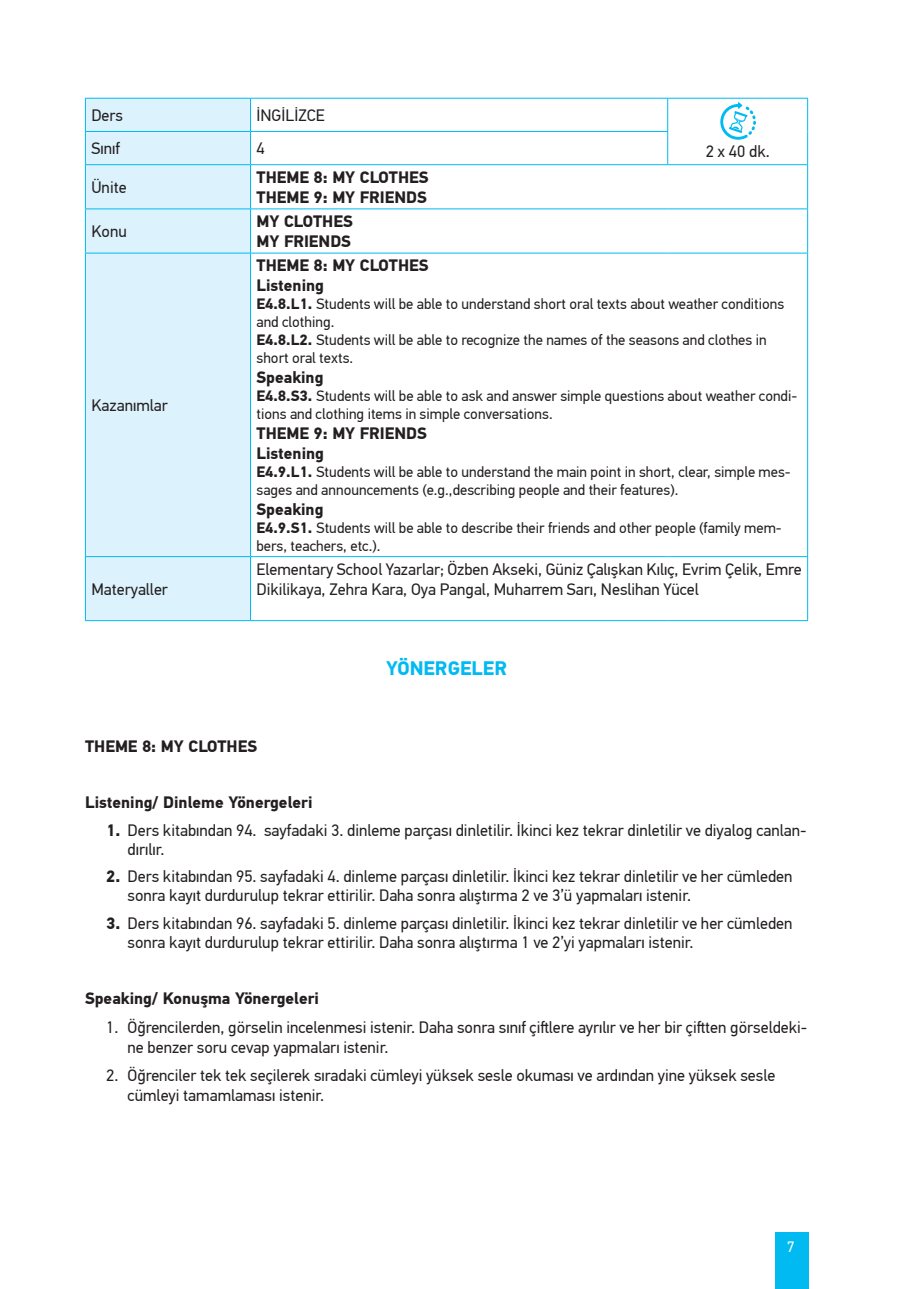
<style>
.page{position:relative;width:906px;height:1289px;background:#fff}
.page>*{position:absolute;margin:0;border:0;box-sizing:border-box;transform-origin:0 0}
.t1{font:700 19.5px "PF Din Text Pro";color:#00baf1}
.t2{font:16.5px/19.8px "PF Din Text Pro";color:#231f20}
.t3{font:700 16.5px/19.8px "PF Din Text Pro";color:#231f20}
.t4{font:15px/18px "PF Din Text Pro";color:#231f20}
.t5{font:15px "PF Din Text Pro";color:#fff}
.s1{font-weight:700}
</style>
<div class="page">
<div style="left:86px;top:99px;width:164px;height:521px;background:#dcf2fc"></div>
<hr style="left:85px;top:98px;width:165px;height:1px;background:#00baf1">
<hr style="left:85px;top:99px;width:1px;height:32px;background:#00baf1">
<hr style="left:250px;top:98px;width:417px;height:1px;background:#00baf1">
<hr style="left:250px;top:99px;width:1px;height:32px;background:#00baf1">
<hr style="left:85px;top:131px;width:165px;height:1px;background:#00baf1">
<hr style="left:85px;top:132px;width:1px;height:32px;background:#00baf1">
<hr style="left:250px;top:131px;width:418px;height:1px;background:#00baf1">
<hr style="left:250px;top:132px;width:1px;height:32px;background:#00baf1">
<hr style="left:85px;top:164px;width:165px;height:1px;background:#00baf1">
<hr style="left:85px;top:165px;width:1px;height:43px;background:#00baf1">
<hr style="left:250px;top:164px;width:417px;height:1px;background:#00baf1">
<hr style="left:250px;top:165px;width:1px;height:43px;background:#00baf1">
<hr style="left:807px;top:165px;width:1px;height:43px;background:#00baf1">
<hr style="left:85px;top:208px;width:165px;height:1px;background:#00baf1">
<hr style="left:85px;top:209px;width:1px;height:44px;background:#00baf1">
<hr style="left:250px;top:208px;width:417px;height:1px;background:#00baf1">
<hr style="left:250px;top:209px;width:1px;height:44px;background:#00baf1">
<hr style="left:667px;top:208px;width:141px;height:1px;background:#00baf1">
<hr style="left:807px;top:209px;width:1px;height:44px;background:#00baf1">
<hr style="left:85px;top:253px;width:165px;height:1px;background:#00baf1">
<hr style="left:85px;top:253px;width:1px;height:303px;background:#00baf1">
<hr style="left:250px;top:253px;width:417px;height:1px;background:#00baf1">
<hr style="left:250px;top:253px;width:1px;height:303px;background:#00baf1">
<hr style="left:667px;top:253px;width:141px;height:1px;background:#00baf1">
<hr style="left:807px;top:253px;width:1px;height:303px;background:#00baf1">
<hr style="left:85px;top:556px;width:165px;height:1px;background:#00baf1">
<hr style="left:85px;top:557px;width:1px;height:63px;background:#00baf1">
<hr style="left:250px;top:556px;width:417px;height:1px;background:#00baf1">
<hr style="left:250px;top:557px;width:1px;height:63px;background:#00baf1">
<hr style="left:667px;top:556px;width:141px;height:1px;background:#00baf1">
<hr style="left:807px;top:557px;width:1px;height:63px;background:#00baf1">
<hr style="left:85px;top:620px;width:165px;height:1px;background:#00baf1">
<hr style="left:250px;top:620px;width:417px;height:1px;background:#00baf1">
<hr style="left:667px;top:620px;width:141px;height:1px;background:#00baf1">
<hr style="left:667px;top:98px;width:141px;height:1px;background:#00baf1">
<hr style="left:667px;top:99px;width:1px;height:32px;background:#00baf1">
<hr style="left:807px;top:99px;width:1px;height:32px;background:#00baf1">
<hr style="left:667px;top:132px;width:1px;height:32px;background:#00baf1">
<hr style="left:807px;top:131px;width:1px;height:33px;background:#00baf1">
<hr style="left:667px;top:164px;width:141px;height:1px;background:#00baf1">
<svg style="left:720px;top:102px;width:36px;height:38px"></svg>
<div style="left:775px;top:1232px;width:33px;height:56px;background:#00baf1"></div>
<p class="t2" style="left:91px;top:106px;width:33px">Ders</p>
<p class="t2" style="left:256px;top:106px;width:70px">İNGİLİZCE</p>
<p class="t2" style="left:91px;top:139px;width:30px">Sınıf</p>
<p class="t2" style="left:256px;top:139px;width:10px">4</p>
<p class="t2" style="left:705px;top:142px;width:66px">2 x 40 dk.</p>
<p class="t2" style="left:91px;top:177px;width:37px">Ünite</p>
<p class="t3" style="left:256px;top:168px;width:174px">THEME 8: MY CLOTHES<br>THEME 9: MY FRIENDS</p>
<p class="t2" style="left:91px;top:222px;width:37px">Konu</p>
<p class="t3" style="left:256px;top:212px;width:98px">MY CLOTHES<br>MY FRIENDS</p>
<p class="t2" style="left:91px;top:395px;width:78px">Kazanımlar</p>
<p class="t2" style="left:91px;top:579px;width:78px">Materyaller</p>
<p class="t3" style="left:256px;top:256px;width:174px">THEME 8: MY CLOTHES<br>Listening</p>
<p class="t4" style="left:256px;top:295px;width:529px"><span class="s1">E4.8.L1.</span> Students will be able to understand short oral texts about weather conditions and clothing.<br><span class="s1">E4.8.L2.</span> Students will be able to recognize the names of the seasons and clothes in short oral texts.</p>
<p class="t3" style="left:256px;top:368px;width:69px">Speaking</p>
<p class="t4" style="left:256px;top:387px;width:542px"><span class="s1">E4.8.S3.</span> Students will be able to ask and answer simple questions about weather condi&shy;tions and clothing items in simple conversations.</p>
<p class="t3" style="left:256px;top:424px;width:172px">THEME 9: MY FRIENDS<br>Listening</p>
<p class="t4" style="left:256px;top:463px;width:536px"><span class="s1">E4.9.L1.</span> Students will be able to understand the main point in short, clear, simple mes&shy;sages and announcements (e.g.,describing people and their features).</p>
<p class="t3" style="left:256px;top:499px;width:69px">Speaking</p>
<p class="t4" style="left:256px;top:518px;width:527px"><span class="s1">E4.9.S1.</span> Students will be able to describe their friends and other people (family mem&shy;bers, teachers, etc.).</p>
<p class="t2" style="left:256px;top:559px;width:546px">Elementary School Yazarlar; Özben Akseki, Güniz Çalışkan Kılıç, Evrim Çelik, Emre<br>Dikilikaya, Zehra Kara, Oya Pangal, Muharrem Sarı, Neslihan Yücel</p>
<p class="t1" style="left:386px;top:656px;width:122px">YÖNERGELER</p>
<p class="t3" style="left:85px;top:736px;width:174px">THEME 8: MY CLOTHES</p>
<p class="t3" style="left:85px;top:793px;width:229px">Listening/ Dinleme Yönergeleri</p>
<p class="t2" style="left:128px;top:820px;width:680px;line-height:18.9px;text-indent:-21px"><span class="s1">1.</span> Ders kitabından 94. sayfadaki 3. dinleme parçası dinletilir. İkinci kez tekrar dinletilir ve diyalog canlan&shy;dırılır.</p>
<p class="t2" style="left:128px;top:867px;width:666px;line-height:18.9px;text-indent:-21px"><span class="s1">2.</span> Ders kitabından 95. sayfadaki 4. dinleme parçası dinletilir. İkinci kez tekrar dinletilir ve her cümleden sonra kayıt durdurulup tekrar ettirilir. Daha sonra alıştırma 2 ve 3’ü yapmaları istenir.</p>
<p class="t2" style="left:128px;top:913px;width:666px;line-height:18.9px;text-indent:-21px"><span class="s1">3.</span> Ders kitabından 96. sayfadaki 5. dinleme parçası dinletilir. İkinci kez tekrar dinletilir ve her cümleden sonra kayıt durdurulup tekrar ettirilir. Daha sonra alıştırma 1 ve 2’yi yapmaları istenir.</p>
<p class="t3" style="left:85px;top:989px;width:235px">Speaking/ Konuşma Yönergeleri</p>
<p class="t2" style="left:128px;top:1017px;width:681px;text-indent:-21px">1. Öğrencilerden, görselin incelenmesi istenir. Daha sonra sınıf çiftlere ayrılır ve her bir çiftten görseldeki&shy;ne benzer soru cevap yapmaları istenir.</p>
<p class="t2" style="left:128px;top:1065px;width:649px;text-indent:-21px">2. Öğrenciler tek tek seçilerek sıradaki cümleyi yüksek sesle okuması ve ardından yine yüksek sesle cümleyi tamamlaması istenir.</p>
<p class="t5" style="left:787px;top:1238px;width:9px">7</p>
</div>
